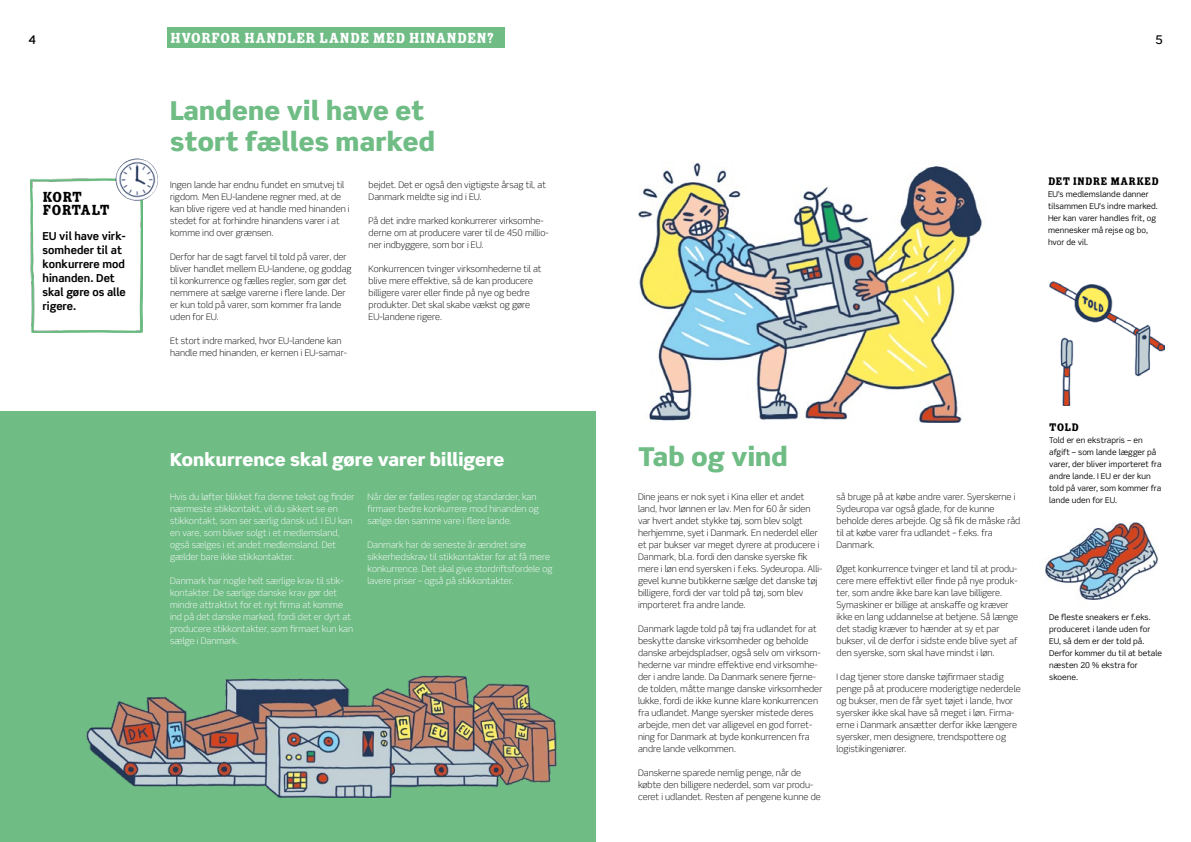
<style>
.page{position:relative;width:1191px;height:842px;background:#fff}
.page>*{position:absolute;margin:0;border:0;box-sizing:border-box;transform-origin:0 0}
.Overskrift_1{font:900 26px/31.2px "Scene Std";letter-spacing:.01em;color:#6fbc85}
.Boks_stor_overskrift{font:900 18px "Scene Std";letter-spacing:.005em;color:#fff}
.Trumpet{font:16px "Zebrawood Std Fill";color:#fff}
.Kort_fortalt_overskr{font:16px/13px "Zebrawood Std Fill";letter-spacing:-.035em;color:#000}
.Boks_overskrift{font:12px "Zebrawood Std Fill";letter-spacing:.005em;color:#000}
.t1{font:500 12px "Scene Std";color:#000}
.Kort_fortalt_brød{font:700 11px/14px "Scene Std";color:#000}
.Brødtekst{font:300 9px/12px "Scene Std";letter-spacing:.005em;color:#000}
.Brødtekst-2{font:300 9px/12px "Scene Std";letter-spacing:.005em;color:#fff}
.Boks_brød{font:8px/12px "Scene Std";letter-spacing:.005em;color:#000}
</style>
<div class="page">
<img style="left:30px;top:179px;width:112px;height:154px">
<div style="left:0;top:411px;width:595px;height:431px;background:#6fbc85"></div>
<img style="left:86px;top:675px;width:471px;height:123px">
<img style="left:638px;top:163px;width:344px;height:260px">
<img style="left:1049px;top:281px;width:115px;height:125px">
<div style="left:167px;top:28px;width:338px;height:20px;background:#6fbc85"></div>
<img style="left:1045px;top:522px;width:113px;height:78px">
<img style="left:116px;top:158px;width:42px;height:43px;border-radius:21px">
<p class="Trumpet" style="left:170px;top:29px;width:325px">HVORFOR HANDLER LANDE MED HINANDEN?</p>
<h3 class="t1" style="left:28px;top:32px;width:9px">4</h3>
<h3 class="t1" style="left:1155px;top:32px;width:9px">5</h3>
<p class="Kort_fortalt_overskr" style="left:43px;top:190px;width:69px">KORT<br>FORTALT</p>
<p class="Kort_fortalt_brød" style="left:43px;top:229px;width:85px">EU vil have virk&shy;somheder til at konkurrere mod hinanden. Det skal gøre os alle rigere.</p>
<p class="Overskrift_1" style="left:170px;top:94px;width:266px">Landene vil have et stort fælles marked</p>
<p class="Brødtekst" style="left:170px;top:179px;width:181px">Ingen lande har endnu fundet en smutvej til rigdom. Men EU-landene regner med, at de kan blive rigere ved at handle med hinanden i stedet for at forhindre hinandens varer i at komme ind over grænsen.</p>
<p class="Brødtekst" style="left:170px;top:251px;width:183px">Derfor har de sagt farvel til told på varer, der bliver handlet mellem EU-landene, og goddag til konkurrence og fælles regler, som gør det nemmere at sælge varerne i flere lande. Der er kun told på varer, som kommer fra lande uden for EU.</p>
<p class="Brødtekst" style="left:170px;top:335px;width:178px">Et stort indre marked, hvor EU-landene kan handle med hinanden, er kernen i EU-samar-</p>
<p class="Brødtekst" style="left:369px;top:179px;width:179px">bejdet. Det er også den vigtigste årsag til, at<br>Danmark meldte sig ind i EU.</p>
<p class="Brødtekst" style="left:369px;top:215px;width:181px">På det indre marked konkurrerer virksomhe&shy;derne om at producere varer til de 450 millio&shy;ner indbyggere, som bor i EU.</p>
<p class="Brødtekst" style="left:369px;top:263px;width:174px">Konkurrencen tvinger virksomhederne til at blive mere effektive, så de kan producere billigere varer eller finde på nye og bedre produkter. Det skal skabe vækst og gøre EU-landene rigere.</p>
<p class="Boks_stor_overskrift" style="left:170px;top:448px;width:336px">Konkurrence skal gøre varer billigere</p>
<p class="Brødtekst-2" style="left:170px;top:491px;width:186px">Hvis du løfter blikket fra denne tekst og finder nærmeste stikkontakt, vil du sikkert se en stikkontakt, som ser særlig dansk ud. I EU kan en vare, som bliver solgt i et medlemsland, også sælges i et andet medlemsland. Det gælder bare ikke stikkontakter.</p>
<p class="Brødtekst-2" style="left:170px;top:575px;width:184px">Danmark har nogle helt særlige krav til stik&shy;kontakter. De særlige danske krav gør det mindre attraktivt for et nyt firma at komme ind på det danske marked, fordi det er dyrt at producere stikkontakter, som firmaet kun kan sælge i Danmark.</p>
<p class="Brødtekst-2" style="left:367px;top:491px;width:173px">Når der er fælles regler og standarder, kan firmaer bedre konkurrere mod hinanden og sælge den samme vare i flere lande.</p>
<p class="Brødtekst-2" style="left:367px;top:539px;width:187px">Danmark har de seneste år ændret sine sikkerhedskrav til stikkontakter for at få mere konkurrence. Det skal give stordriftsfordele og lavere priser – også på stikkontakter.</p>
<p class="Boks_overskrift" style="left:1048px;top:175px;width:112px">DET INDRE MARKED</p>
<p class="Boks_brød" style="left:1048px;top:188px;width:111px">EU’s medlemslande danner tilsammen EU’s indre marked.<br>Her kan varer handles frit, og mennesker må rejse og bo, hvor de vil.</p>
<p class="Overskrift_1" style="left:638px;top:440px;width:151px">Tab og vind</p>
<p class="Brødtekst" style="left:638px;top:491px;width:186px">Dine jeans er nok syet i Kina eller et andet land, hvor lønnen er lav. Men for 60 år siden var hvert andet stykke tøj, som blev solgt herhjemme, syet i Danmark. En nederdel eller et par bukser var meget dyrere at producere i Danmark, bl.a. fordi den danske syerske fik mere i løn end syersken i f.eks. Sydeuropa. Alli&shy;gevel kunne butikkerne sælge det danske tøj billigere, fordi der var told på tøj, som blev importeret fra andre lande.</p>
<p class="Brødtekst" style="left:638px;top:623px;width:186px">Danmark lagde told på tøj fra udlandet for at beskytte danske virksomheder og beholde danske arbejdspladser, også selv om virksom&shy;hederne var mindre effektive end virksomhe&shy;der i andre lande. Da Danmark senere fjerne&shy;de tolden, måtte mange danske virksomheder lukke, fordi de ikke kunne klare konkurrencen fra udlandet. Mange syersker mistede deres arbejde, men det var alligevel en god forret&shy;ning for Danmark at byde konkurrencen fra andre lande velkommen.</p>
<p class="Brødtekst" style="left:638px;top:767px;width:184px">Danskerne sparede nemlig penge, når de købte den billigere nederdel, som var produ&shy;ceret i udlandet. Resten af pengene kunne de</p>
<p class="Brødtekst" style="left:836px;top:491px;width:185px">så bruge på at købe andre varer. Syerskerne i Sydeuropa var også glade, for de kunne beholde deres arbejde. Og så fik de måske råd til at købe varer fra udlandet – f.eks. fra Danmark.</p>
<p class="Brødtekst" style="left:836px;top:563px;width:183px">Øget konkurrence tvinger et land til at produ&shy;cere mere effektivt eller finde på nye produk&shy;ter, som andre ikke bare kan lave billigere.<br>Symaskiner er billige at anskaffe og kræver ikke en lang uddannelse at betjene. Så længe det stadig kræver to hænder at sy et par bukser, vil de derfor i sidste ende blive syet af den syerske, som skal have mindst i løn.</p>
<p class="Brødtekst" style="left:836px;top:671px;width:186px">I dag tjener store danske tøjfirmaer stadig penge på at producere moderigtige nederdele og bukser, men de får syet tøjet i lande, hvor syersker ikke skal have så meget i løn. Firma&shy;erne i Danmark ansætter derfor ikke længere syersker, men designere, trendspottere og logistikingeniører.</p>
<p class="Boks_overskrift" style="left:1049px;top:421px;width:31px">TOLD</p>
<p class="Boks_brød" style="left:1049px;top:434px;width:114px">Told er en ekstrapris – en afgift – som lande lægger på varer, der bliver importeret fra andre lande. I EU er der kun told på varer, som kommer fra lande uden for EU.</p>
<p class="Boks_brød" style="left:1049px;top:611px;width:114px">De fleste sneakers er f.eks. produceret i lande uden for<br>EU, så dem er der told på.<br>Derfor kommer du til at betale næsten 20 % ekstra for skoene.</p>
</div>
